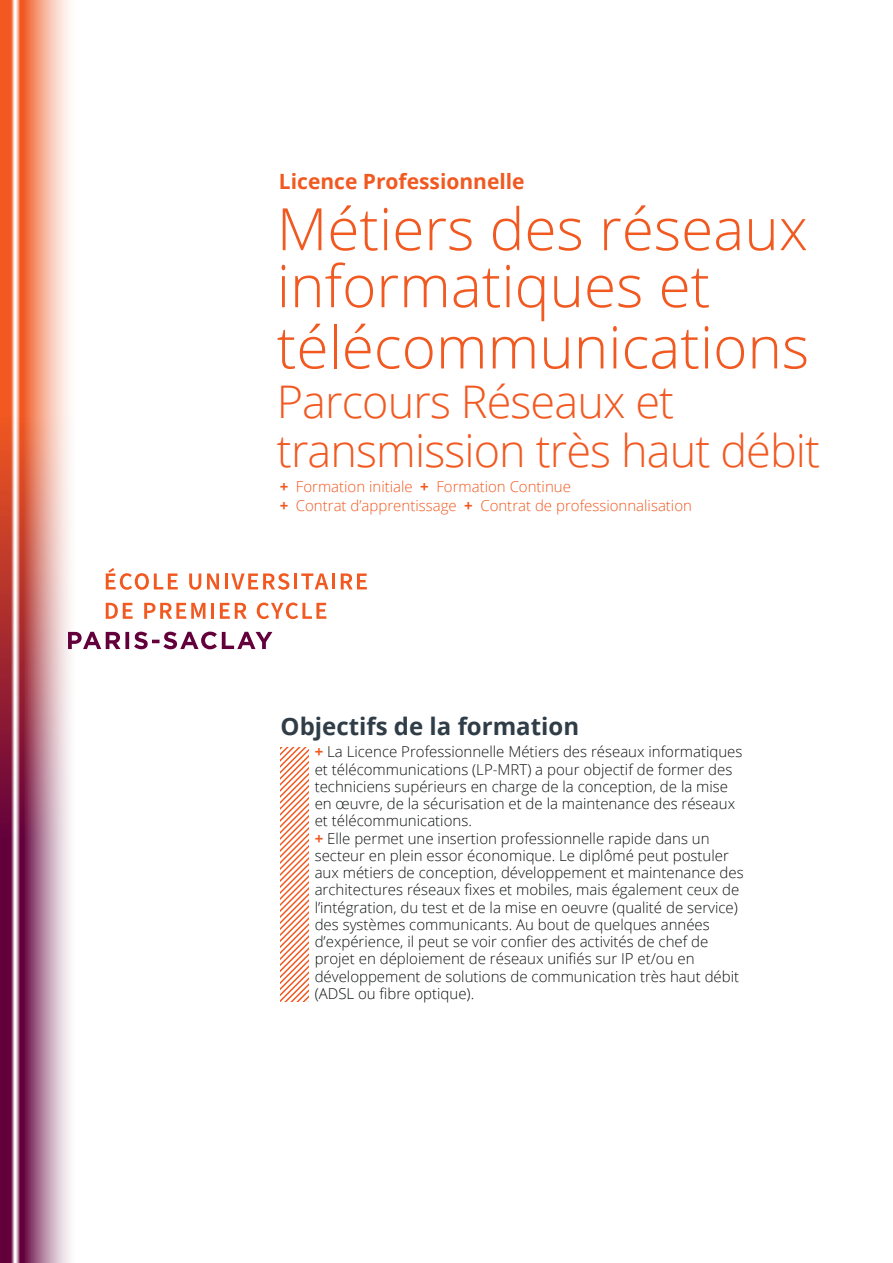
<style>
.page{position:relative;width:893px;height:1263px;background:#fff}
.page>*{position:absolute;margin:0;border:0;box-sizing:border-box;transform-origin:0 0}
.matiere{font:300 58.5px/57px "Open Sans";color:#f15921}
.matiere-2{font:300 45px "Open Sans";letter-spacing:-.02em;color:#f15921}
.inter{font:700 24px "Open Sans";color:#303d47}
.diplome{font:700 21px "Open Sans";color:#f15921}
.t1{font:300 15px/17.2px "Open Sans";color:#111314}
.type_form{font:300 15px "Open Sans";color:#f15921}
.s1{font-weight:700}
.s2{font-weight:700;color:#f15921}
</style>
<div class="page">
<svg style="left:0;top:0;width:76px;height:1263px;background:#d29293"></svg>
<svg style="left:68px;top:632px;width:204px;height:17px"></svg>
<svg style="left:106px;top:568px;width:72px;height:22px"></svg>
<svg style="left:189px;top:573px;width:12px;height:17px"></svg>
<svg style="left:207px;top:573px;width:12px;height:16px"></svg>
<hr style="left:225px;top:573px;width:3px;height:16px;background:#f15921">
<svg style="left:231px;top:573px;width:58px;height:17px"></svg>
<hr style="left:294px;top:573px;width:3px;height:16px;background:#f15921">
<svg style="left:301px;top:573px;width:27px;height:16px"></svg>
<hr style="left:332px;top:573px;width:3px;height:16px;background:#f15921">
<svg style="left:341px;top:573px;width:26px;height:16px"></svg>
<svg style="left:106px;top:603px;width:27px;height:16px"></svg>
<svg style="left:144px;top:603px;width:61px;height:16px"></svg>
<hr style="left:211px;top:603px;width:3px;height:16px;background:#f15921">
<svg style="left:220px;top:603px;width:27px;height:16px"></svg>
<svg style="left:257px;top:602px;width:69px;height:17px"></svg>
<svg style="left:281px;top:748px;width:27px;height:253px"></svg>
<p class="diplome" style="left:279px;top:166px;width:247px">Licence Professionnelle</p>
<p class="matiere" style="left:277px;top:199px;width:533px">Métiers des réseaux informatiques et</p>
<p class="matiere" style="left:277px;top:317px;width:534px">télécommunications</p>
<p class="matiere-2" style="left:277px;top:371px;width:399px">Parcours Réseaux et</p>
<p class="matiere-2" style="left:277px;top:420px;width:545px">transmission très haut débit</p>
<p class="type_form" style="left:280px;top:476px;width:293px"><span class="s1">+</span> Formation initiale <span class="s1">+</span> Formation Continue</p>
<p class="type_form" style="left:280px;top:495px;width:414px"><span class="s1">+</span> Contrat d’apprentissage <span class="s1">+</span> Contrat de professionnalisation</p>
<p class="inter" style="left:281px;top:709px;width:300px">Objectifs de la formation</p>
<p class="t1" style="left:315px;top:743px;width:429px"><span class="s2">+</span> La Licence Professionnelle Métiers des réseaux informatiques et télécommunications (LP-MRT) a pour objectif de former des techniciens supérieurs en charge de la conception, de la mise en œuvre, de la sécurisation et de la maintenance des réseaux et télécommunications.</p>
<p class="t1" style="left:315px;top:829px;width:431px"><span class="s2">+</span> Elle permet une insertion professionnelle rapide dans un secteur en plein essor économique. Le diplômé peut postuler aux métiers de conception, développement et maintenance des architectures réseaux fixes et mobiles, mais également ceux de l’intégration, du test et de la mise en oeuvre (qualité de service) des systèmes communicants. Au bout de quelques années d’expérience, il peut se voir confier des activités de chef de projet en déploiement de réseaux unifiés sur IP et/ou en développement de solutions de communication très haut débit (ADSL ou fibre optique).</p>
</div>
